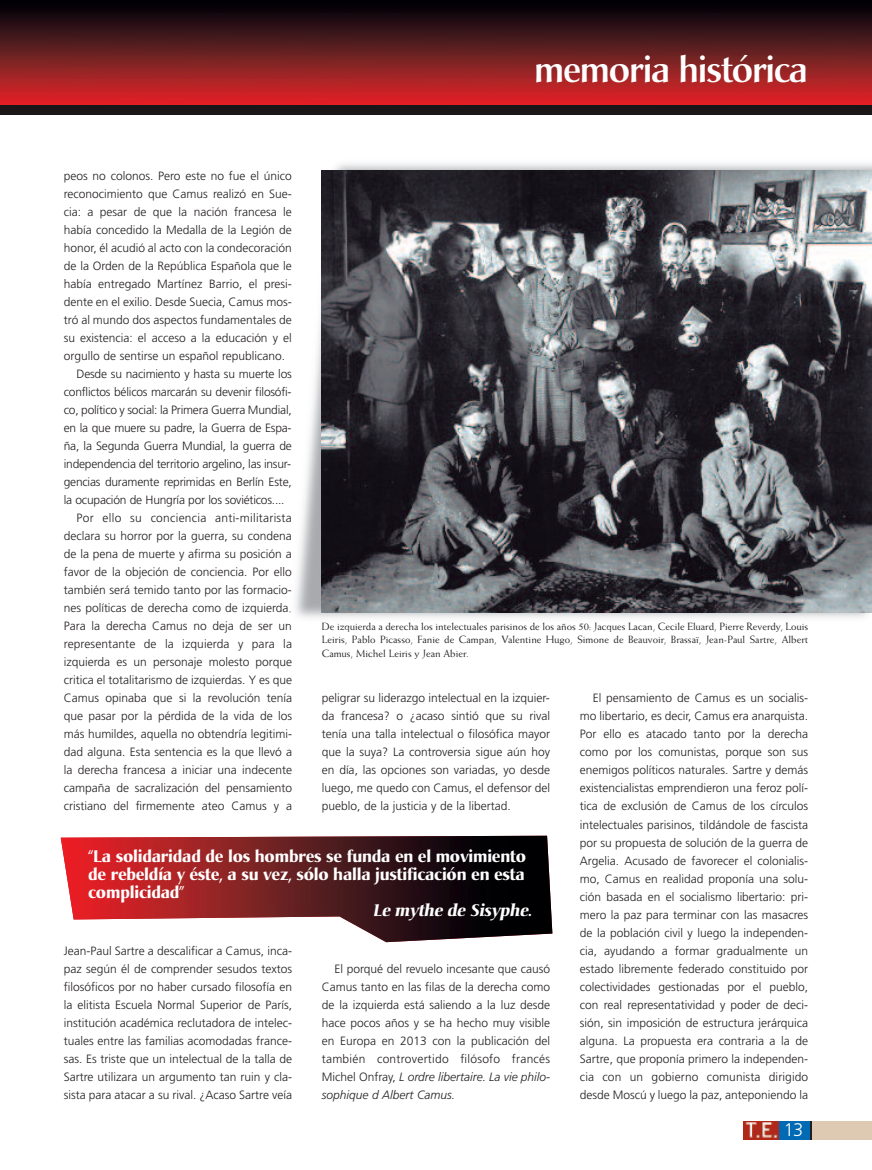
<style>
.page{position:relative;width:872px;height:1170px;background:#fff}
.page>*{position:absolute;margin:0;border:0;box-sizing:border-box;transform-origin:0 0}
.t1{font:500 35.4px "Christiana";letter-spacing:-.035em;color:#fff}
.t2{font:300 18.15px "Frutiger";color:#fff}
.t3{font:700 16.5px/18px "Christiana";letter-spacing:-.01em;color:#fff;text-align:justify}
.t4{font:italic 700 16.5px "Christiana";letter-spacing:-.01em;color:#fff}
.t5{font:300 12px/18px "Frutiger";color:#231f20;text-align:justify}
.t6{font:300 12px "Frutiger";letter-spacing:-.02em;color:#231f20}
.t7{font:300 12px "Frutiger";letter-spacing:.02em;color:#231f20}
.t8{font:10.5px/13.5px "Weiss";color:#231f20;text-align:justify}
.s1{font-style:italic}
</style>
<div class="page">
<img style="left:0;top:0;width:872px;height:105px">
<div style="left:0;top:105px;width:872px;height:10px;background:#1b1718"></div>
<div style="left:809px;top:1120px;width:63px;height:19px;background:#decab3"></div>
<div style="left:777px;top:1120px;width:33px;height:19px;background:#006ab5"></div>
<svg style="left:810px;top:1120px;width:2px;height:19px"></svg>
<img style="left:744px;top:1120px;width:34px;height:19px">
<img style="left:288px;top:163px;width:584px;height:462px">
<img style="left:322px;top:170px;width:550px;height:442px">
<img style="left:61px;top:835px;width:491px;height:107px">
<h1 class="t1" style="left:534px;top:55px;width:275px">memoria histórica</h1>
<p class="t5" style="left:64px;top:168px;width:229px">peos no colonos. Pero este no fue el único</p>
<p class="t5" style="left:64px;top:186px;width:229px">reconocimiento que Camus realizó en Sue-</p>
<p class="t5" style="left:64px;top:204px;width:229px">cia: a pesar de que la nación francesa le</p>
<p class="t5" style="left:64px;top:222px;width:229px">había concedido la Medalla de la Legión de</p>
<p class="t5" style="left:64px;top:240px;width:229px">honor, él acudió al acto con la condecoración</p>
<p class="t5" style="left:64px;top:258px;width:229px">de la Orden de la República Española que le</p>
<p class="t5" style="left:64px;top:276px;width:229px">había entregado Martínez Barrio, el presi-</p>
<p class="t5" style="left:64px;top:294px;width:229px">dente en el exilio. Desde Suecia, Camus mos-</p>
<p class="t5" style="left:64px;top:312px;width:229px">tró al mundo dos aspectos fundamentales de</p>
<p class="t5" style="left:64px;top:330px;width:229px">su existencia: el acceso a la educación y el</p>
<p class="t5" style="left:64px;top:348px;width:223px">orgullo de sentirse un español republicano.</p>
<p class="t5" style="left:77px;top:366px;width:217px">Desde su nacimiento y hasta su muerte los</p>
<p class="t5" style="left:64px;top:384px;width:229px">conflictos bélicos marcarán su devenir filosófi-</p>
<p class="t5" style="left:64px;top:402px;width:229px">co, político y social: la Primera Guerra Mundial,</p>
<p class="t6" style="left:64px;top:423px;width:229px">en la que muere su padre, la Guerra de Espa-</p>
<p class="t6" style="left:64px;top:441px;width:229px">ña, la Segunda Guerra Mundial, la guerra de</p>
<p class="t5" style="left:64px;top:456px;width:229px">independencia del territorio argelino, las insur-</p>
<p class="t5" style="left:64px;top:474px;width:229px">gencias duramente reprimidas en Berlín Este,</p>
<p class="t6" style="left:64px;top:495px;width:222px">la ocupación de Hungría por los soviéticos....</p>
<p class="t7" style="left:77px;top:513px;width:217px">Por ello su conciencia anti-militarista</p>
<p class="t5" style="left:64px;top:528px;width:229px">declara su horror por la guerra, su condena</p>
<p class="t5" style="left:64px;top:546px;width:229px">de la pena de muerte y afirma su posición a</p>
<p class="t5" style="left:64px;top:564px;width:229px">favor de la objeción de conciencia. Por ello</p>
<p class="t5" style="left:64px;top:582px;width:229px">también será temido tanto por las formacio-</p>
<p class="t5" style="left:64px;top:600px;width:229px">nes políticas de derecha como de izquierda.</p>
<p class="t5" style="left:64px;top:618px;width:229px">Para la derecha Camus no deja de ser un</p>
<p class="t5" style="left:64px;top:636px;width:230px">representante de la izquierda y para la</p>
<p class="t5" style="left:64px;top:654px;width:230px">izquierda es un personaje molesto porque</p>
<p class="t5" style="left:64px;top:672px;width:230px">critica el totalitarismo de izquierdas. Y es que</p>
<p class="t5" style="left:64px;top:690px;width:230px">Camus opinaba que si la revolución tenía</p>
<p class="t5" style="left:64px;top:708px;width:230px">que pasar por la pérdida de la vida de los</p>
<p class="t5" style="left:64px;top:726px;width:230px">más humildes, aquella no obtendría legitimi-</p>
<p class="t5" style="left:64px;top:744px;width:230px">dad alguna. Esta sentencia es la que llevó a</p>
<p class="t5" style="left:64px;top:762px;width:230px">la derecha francesa a iniciar una indecente</p>
<p class="t5" style="left:64px;top:780px;width:230px">campaña de sacralización del pensamiento</p>
<p class="t5" style="left:64px;top:798px;width:230px">cristiano del firmemente ateo Camus y a</p>
<p class="t8" style="left:322px;top:620px;width:488px">De izquierda a derecha los intelectuales parisinos de los años 50: Jacques Lacan, Cecile Eluard, Pierre Reverdy, Louis Leiris, Pablo Picasso, Fanie de Campan, Valentine Hugo, Simone de Beauvoir, Brassaï, Jean-Paul Sartre, Albert Camus, Michel Leiris y Jean Abier.</p>
<p class="t5" style="left:322px;top:690px;width:230px">peligrar su liderazgo intelectual en la izquier&shy;da francesa? o ¿acaso sintió que su rival tenía una talla intelectual o filosófica mayor que la suya? La controversia sigue aún hoy en día, las opciones son variadas, yo desde luego, me quedo con Camus, el defensor del pueblo, de la justicia y de la libertad.</p>
<p class="t5" style="left:580px;top:690px;width:230px;text-indent:13px">El pensamiento de Camus es un socialis&shy;mo libertario, es decir, Camus era anarquista.<br>Por ello es atacado tanto por la derecha como por los comunistas, porque son sus enemigos políticos naturales. Sartre y demás existencialistas emprendieron una feroz polí&shy;tica de exclusión de Camus de los círculos intelectuales parisinos, tildándole de fascista por su propuesta de solución de la guerra de Argelia. Acusado de favorecer el colonialis&shy;mo, Camus en realidad proponía una solu&shy;ción basada en el socialismo libertario: pri&shy;mero la paz para terminar con las masacres de la población civil y luego la independen&shy;cia, ayudando a formar gradualmente un estado libremente federado constituido por colectividades gestionadas por el pueblo, con real representatividad y poder de deci&shy;sión, sin imposición de estructura jerárquica alguna. La propuesta era contraria a la de Sartre, que proponía primero la independen&shy;cia con un gobierno comunista dirigido desde Moscú y luego la paz, anteponiendo la</p>
<h3 class="t3" style="left:88px;top:849px;width:439px">“La solidaridad de los hombres se funda en el movimiento de rebeldía y éste, a su vez, sólo halla justificación en esta complicidad”</h3>
<h3 class="t4" style="left:374px;top:903px;width:160px">Le mythe de Sisyphe.</h3>
<p class="t5" style="left:64px;top:942px;width:230px">Jean-Paul Sartre a descalificar a Camus, inca&shy;paz según él de comprender sesudos textos filosóficos por no haber cursado filosofía en la elitista Escuela Normal Superior de París, institución académica reclutadora de intelec&shy;tuales entre las familias acomodadas france&shy;sas. Es triste que un intelectual de la talla de Sartre utilizara un argumento tan ruin y cla&shy;sista para atacar a su rival. ¿Acaso Sartre veía</p>
<p class="t5" style="left:322px;top:960px;width:230px;text-indent:13px">El porqué del revuelo incesante que causó Camus tanto en las filas de la derecha como de la izquierda está saliendo a la luz desde hace pocos años y se ha hecho muy visible en Europa en 2013 con la publicación del también controvertido filósofo francés Michel Onfray, <span class="s1">L ordre libertaire. La vie philo&shy;sophique d Albert Camus.</span></p>
<h2 class="t2" style="left:783px;top:1122px;width:21px">13</h2>
</div>
